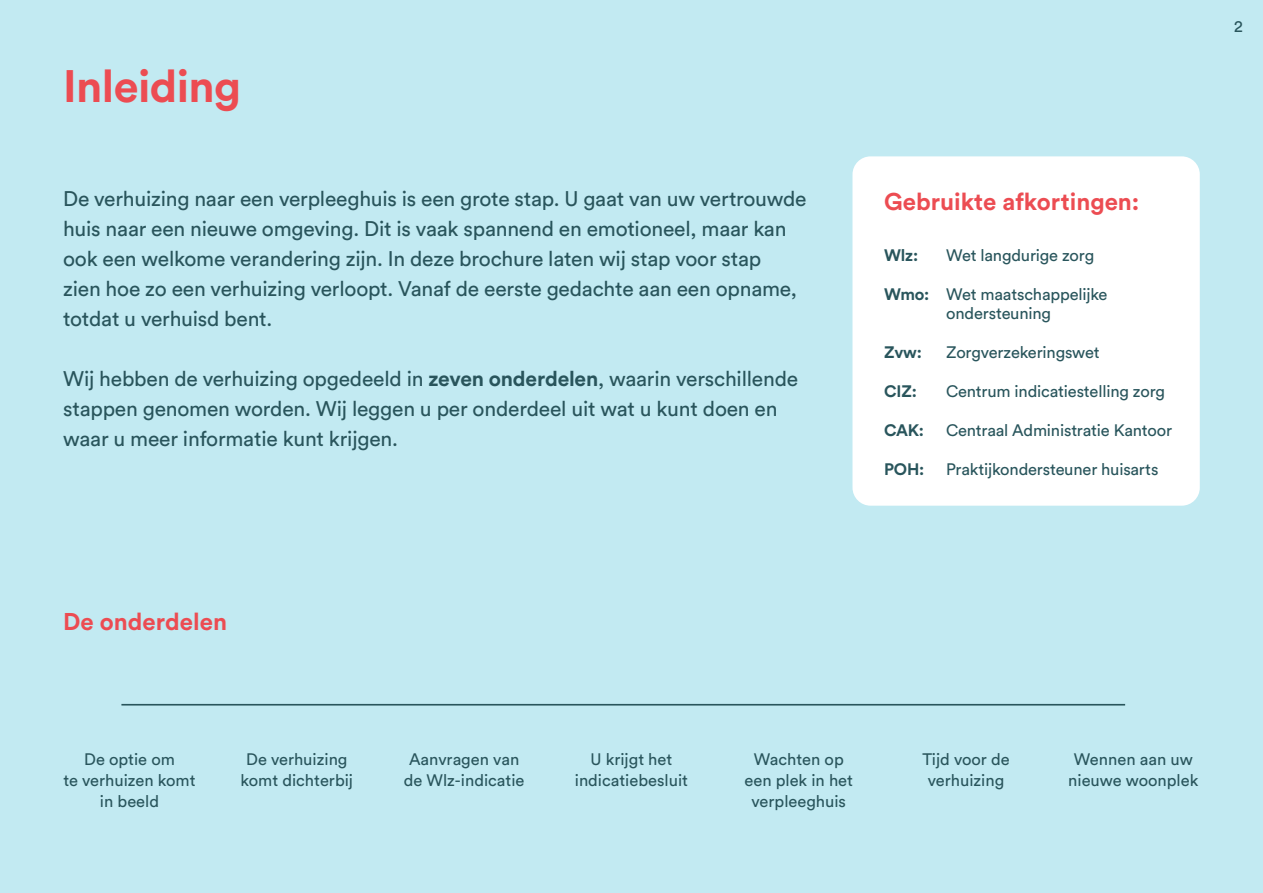
<style>
.page{position:relative;width:1263px;height:893px;background:#c2eaf2}
.page>*{position:absolute;margin:0;border:0;box-sizing:border-box;transform-origin:0 0}
.t1{font:700 45px "Circular Std";letter-spacing:-.015em;color:#ec4c52}
.t2{font:700 24px "Circular Std";color:#ec4c52}
.Body_1{font:21px/30px "Circular Std";letter-spacing:-.01em;color:#29555c}
.Body__de_onderdelen{font:16.5px/21px "Circular Std";color:#29555c;text-align:center}
.Body_1-2{font:16.5px "Circular Std";letter-spacing:-.01em;color:#29555c}
.Body_1-3{font:700 16.5px "Circular Std";letter-spacing:-.01em;color:#29555c}
.s1{font-weight:700}
</style>
<div class="page">
<div style="left:852px;top:156px;width:348px;height:350px;background:#fff;border-radius:18px"></div>
<hr style="left:121px;top:704px;width:1004px;height:1px;background:#29555c">
<h1 class="t1" style="left:63px;top:57px;width:179px">Inleiding</h1>
<p class="Body_1" style="left:63px;top:184px;width:745px">De verhuizing naar een verpleeghuis is een grote stap. U gaat van uw vertrouwde</p>
<h3 class="t2" style="left:884px;top:186px;width:257px">Gebruikte afkortingen:</h3>
<p class="Body_1" style="left:63px;top:214px;width:735px">huis naar een nieuwe omgeving. Dit is vaak spannend en emotioneel, maar kan ook een welkome verandering zijn. In deze brochure laten wij stap voor stap zien hoe zo een verhuizing verloopt. Vanaf de eerste gedachte aan een opname, totdat u verhuisd bent.</p>
<p class="Body_1-2" style="left:946px;top:245px;width:150px">Wet langdurige zorg</p>
<p class="Body_1-2" style="left:946px;top:284px;width:163px">Wet maatschappelijke</p>
<p class="Body_1-2" style="left:946px;top:303px;width:106px">ondersteuning</p>
<p class="Body_1-2" style="left:946px;top:342px;width:155px">Zorgverzekeringswet</p>
<p class="Body_1-2" style="left:946px;top:381px;width:220px">Centrum indicatiestelling zorg</p>
<p class="Body_1-2" style="left:946px;top:420px;width:227px">Centraal Administratie Kantoor</p>
<p class="Body_1-2" style="left:946px;top:459px;width:214px">Praktijkondersteuner huisarts</p>
<p class="Body_1-3" style="left:884px;top:244px;width:36px">Wlz:</p>
<p class="Body_1-3" style="left:884px;top:283px;width:47px">Wmo:</p>
<p class="Body_1-3" style="left:884px;top:342px;width:39px">Zvw:</p>
<p class="Body_1-3" style="left:884px;top:381px;width:34px">CIZ:</p>
<p class="Body_1-3" style="left:884px;top:420px;width:42px">CAK:</p>
<p class="Body_1-3" style="left:884px;top:459px;width:42px">POH:</p>
<p class="Body_1" style="left:63px;top:364px;width:737px">Wij hebben de verhuizing opgedeeld in <span class="s1">zeven onderdelen</span>, waarin verschillende stappen genomen worden. Wij leggen u per onderdeel uit wat u kunt doen en waar u meer informatie kunt krijgen.</p>
<p class="Body__de_onderdelen" style="left:1234px;top:15px;width:10px">2</p>
<h3 class="t2" style="left:63px;top:606px;width:165px">De onderdelen</h3>
<p class="Body__de_onderdelen" style="left:63px;top:748px;width:134px">De optie om<br>te verhuizen komt in beeld</p>
<p class="Body__de_onderdelen" style="left:241px;top:748px;width:114px">De verhuizing komt dichterbij</p>
<p class="Body__de_onderdelen" style="left:404px;top:748px;width:122px">Aanvragen van de Wlz-indicatie</p>
<p class="Body__de_onderdelen" style="left:575px;top:748px;width:115px">U krijgt het indicatiebesluit</p>
<p class="Body__de_onderdelen" style="left:744px;top:748px;width:110px">Wachten op een plek in het verpleeghuis</p>
<p class="Body__de_onderdelen" style="left:922px;top:748px;width:89px">Tijd voor de verhuizing</p>
<p class="Body__de_onderdelen" style="left:1068px;top:748px;width:132px">Wennen aan uw nieuwe woonplek</p>
</div>
